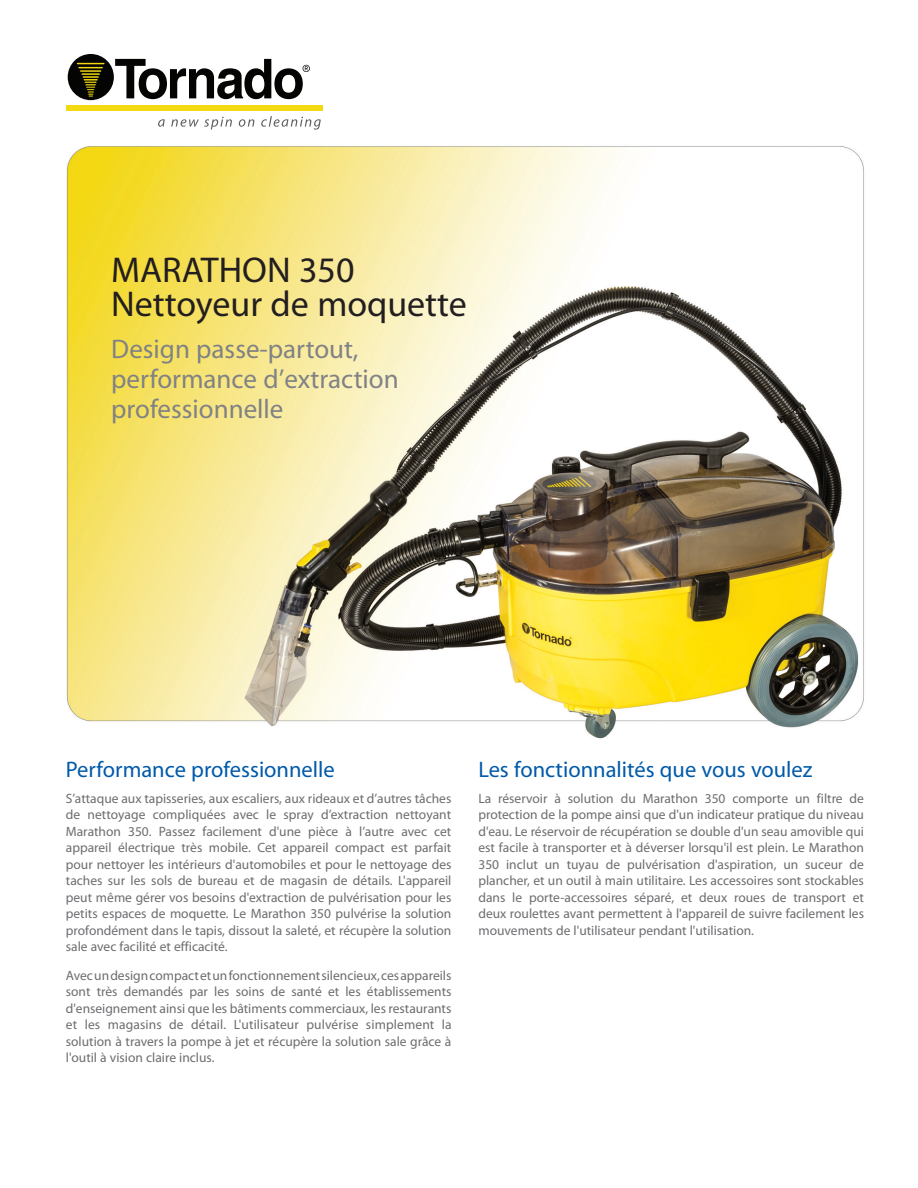
<style>
.page{position:relative;width:918px;height:1188px;background:#fff}
.page>*{position:absolute;margin:0;border:0;box-sizing:border-box;transform-origin:0 0}
.product_subhead{font:36px/34.5px "Myriad";color:#231f20}
.product_subhead-2{font:27px/30px "Myriad";color:#808285}
.subhead_blue{font:22.5px "Myriad";color:#015aaa}
.body{font:13.5px/16.5px "Myriad Pro";color:#6c6d70;text-align:justify}
</style>
<div class="page">
<img style="left:66px;top:54px;width:798px;height:685px">
<div style="left:66px;top:105px;width:257px;height:5px;background:#f3d911"></div>
<svg style="left:158px;top:119px;width:7px;height:8px"></svg>
<svg style="left:171px;top:117px;width:61px;height:12px"></svg>
<svg style="left:239px;top:119px;width:15px;height:8px"></svg>
<svg style="left:261px;top:116px;width:60px;height:14px"></svg>
<div style="left:68px;top:54px;width:46px;height:46px;background:#040503;border-radius:50%"></div>
<svg style="left:77px;top:63px;width:27px;height:34px"></svg>
<svg style="left:115px;top:59px;width:195px;height:40px"></svg>
<p class="product_subhead" style="left:111px;top:254px;width:357px">MARATHON 350<br>Nettoyeur de moquette</p>
<p class="product_subhead-2" style="left:111px;top:336px;width:289px">Design passe-partout, performance d’extraction professionnelle</p>
<p class="subhead_blue" style="left:66px;top:758px;width:270px">Performance professionnelle</p>
<p class="body" style="left:66px;top:790px;width:387px">S’attaque aux tapisseries, aux escaliers, aux rideaux et d’autres tâches de nettoyage compliquées avec le spray d’extraction nettoyant Marathon 350. Passez facilement d'une pièce à l’autre avec cet appareil électrique très mobile. Cet appareil compact est parfait pour nettoyer les intérieurs d'automobiles et pour le nettoyage des taches sur les sols de bureau et de magasin de détails. L'appareil peut même gérer vos besoins d'extraction de pulvérisation pour les petits espaces de moquette. Le Marathon 350 pulvérise la solution profondément dans le tapis, dissout la saleté, et récupère la solution sale avec facilité et efficacité.</p>
<p class="body" style="left:66px;top:967px;width:387px">Avec un design compact et un fonctionnement silencieux, ces appareils sont très demandés par les soins de santé et les établissements d'enseignement ainsi que les bâtiments commerciaux, les restaurants et les magasins de détail. L'utilisateur pulvérise simplement la solution à travers la pompe à jet et récupère la solution sale grâce à l'outil à vision claire inclus.</p>
<p class="subhead_blue" style="left:478px;top:758px;width:336px">Les fonctionnalités que vous voulez</p>
<p class="body" style="left:478px;top:790px;width:387px">La réservoir à solution du Marathon 350 comporte un filtre de protection de la pompe ainsi que d'un indicateur pratique du niveau d'eau. Le réservoir de récupération se double d'un seau amovible qui est facile à transporter et à déverser lorsqu'il est plein. Le Marathon 350 inclut un tuyau de pulvérisation d'aspiration, un suceur de plancher, et un outil à main utilitaire. Les accessoires sont stockables dans le porte-accessoires séparé, et deux roues de transport et deux roulettes avant permettent à l'appareil de suivre facilement les mouvements de l'utilisateur pendant l'utilisation.</p>
</div>
